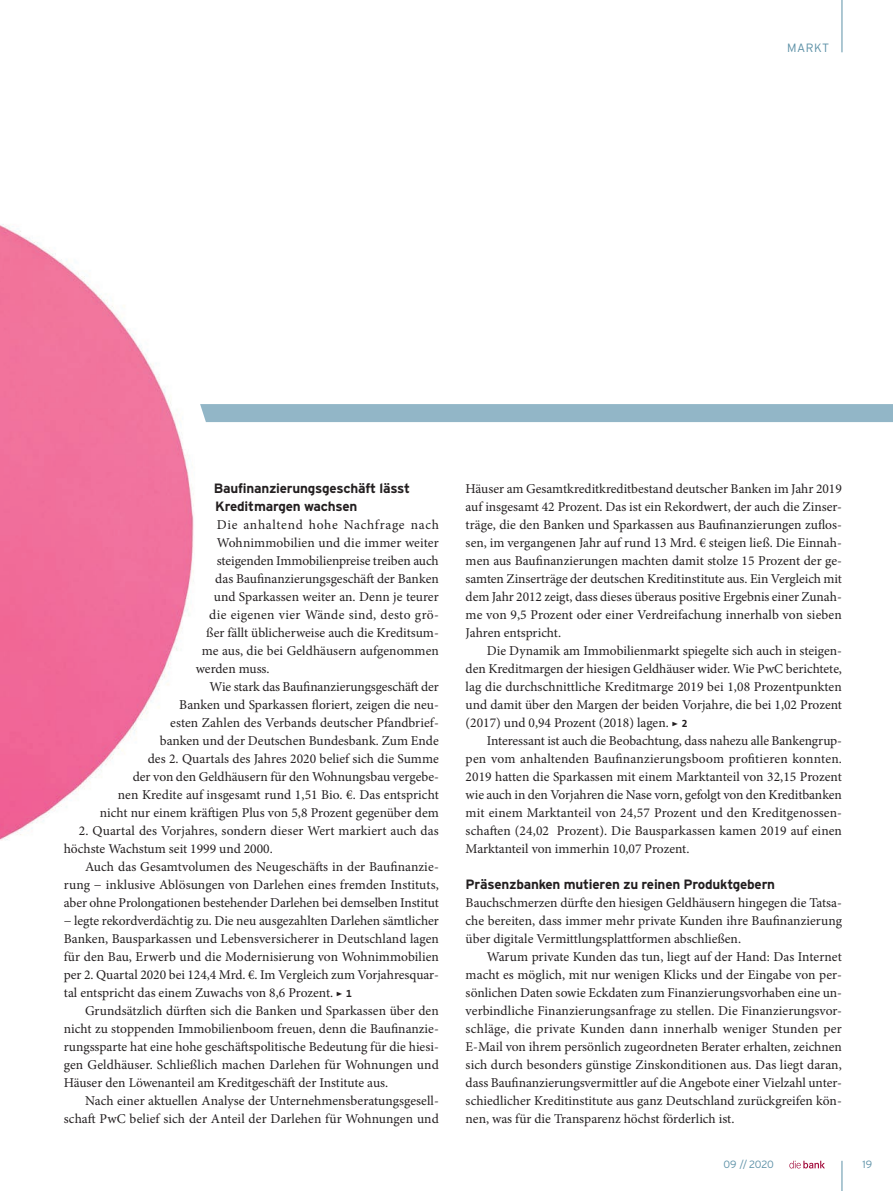
<style>
.page{position:relative;width:893px;height:1191px;background:#fff}
.page>*{position:absolute;margin:0;border:0;box-sizing:border-box;transform-origin:0 0}
.t1{font:13.5px/18px "Minion Pro";color:#231f20;text-align:justify}
.t2{font:700 13.5px/18px "Interstate";letter-spacing:-.015em;color:#231f20}
.t3{font:13.5px "Minion Pro";letter-spacing:.025em;color:#231f20}
.t4{font:13.5px "Minion Pro";letter-spacing:.045em;color:#231f20}
.t5{font:300 12px "Interstate";letter-spacing:.05em;color:#5d91a7}
.t6{font:300 10.5px "Interstate";letter-spacing:-.02em;color:#5d91a7}
.s1{font-family:"The Sans Bold Expert";font-size:10.5px}
</style>
<div class="page">
<hr style="left:842px;top:1160px;width:1px;height:31px;background:#5d91a7">
<hr style="left:842px;top:0;width:1px;height:52px;background:#5d91a7">
<svg style="left:789px;top:1160px;width:36px;height:8px"></svg>
<img style="left:0;top:224px;width:213px;height:616px">
<div style="left:200px;top:404px;width:693px;height:18px;background:#92b6c7"></div>
<p class="t5" style="left:787px;top:41px;width:44px">MARKT</p>
<p class="t2" style="left:214px;top:479px;width:198px">Baufinanzierungsgeschäft lässt<br>Kreditmargen wachsen</p>
<p class="t4" style="left:217px;top:515px;width:224px">Die anhaltend hohe Nachfrage nach</p>
<p class="t1" style="left:217px;top:534px;width:223px">Wohnimmobilien und die immer weiter</p>
<p class="t1" style="left:217px;top:552px;width:223px">steigenden Immobilienpreise treiben auch</p>
<p class="t1" style="left:215px;top:570px;width:225px">das Baufinanzierungsgeschäft der Banken</p>
<p class="t1" style="left:214px;top:588px;width:226px">und Sparkassen weiter an. Denn je teurer</p>
<p class="t3" style="left:209px;top:605px;width:231px">die eigenen vier Wände sind, desto grö-</p>
<p class="t1" style="left:206px;top:624px;width:234px">ßer fällt üblicherweise auch die Kreditsum-</p>
<p class="t1" style="left:202px;top:642px;width:239px">me aus, die bei Geldhäusern aufgenommen</p>
<p class="t1" style="left:196px;top:660px;width:75px">werden muss.</p>
<p class="t1" style="left:210px;top:678px;width:231px">Wie stark das Baufinanzierungsgeschäft der</p>
<p class="t1" style="left:179px;top:696px;width:261px">Banken und Sparkassen floriert, zeigen die neu-</p>
<p class="t1" style="left:170px;top:714px;width:270px">esten Zahlen des Verbands deutscher Pfandbrief-</p>
<p class="t1" style="left:160px;top:732px;width:281px">banken und der Deutschen Bundesbank. Zum Ende</p>
<p class="t1" style="left:148px;top:750px;width:293px">des 2. Quartals des Jahres 2020 belief sich die Summe</p>
<p class="t1" style="left:133px;top:768px;width:308px">der von den Geldhäusern für den Wohnungsbau vergebe-</p>
<p class="t1" style="left:118px;top:785px;width:323px">nen Kredite auf insgesamt rund 1,51 Bio. €. Das entspricht</p>
<p class="t1" style="left:100px;top:803px;width:341px">nicht nur einem kräftigen Plus von 5,8 Prozent gegenüber dem</p>
<p class="t1" style="left:64px;top:821px;width:377px;text-indent:15px">2. Quartal des Vorjahres, sondern dieser Wert markiert auch das höchste Wachstum seit 1999 und 2000.</p>
<p class="t1" style="left:64px;top:857px;width:377px;text-indent:21px">Auch das Gesamtvolumen des Neugeschäfts in der Baufinanzie&shy;rung − inklusive Ablösungen von Darlehen eines fremden Instituts, aber ohne Prolongationen bestehender Darlehen bei demselben Institut − legte rekordverdächtig zu. Die neu ausgezahlten Darlehen sämtlicher Banken, Bausparkassen und Lebensversicherer in Deutschland lagen für den Bau, Erwerb und die Modernisierung von Wohnimmobilien per 2. Quartal 2020 bei 124,4 Mrd. €. Im Vergleich zum Vorjahresquar&shy;tal entspricht das einem Zuwachs von 8,6 Prozent. <span class="s1">ÿ 1</span></p>
<p class="t1" style="left:64px;top:1002px;width:377px;text-indent:21px">Grundsätzlich dürften sich die Banken und Sparkassen über den nicht zu stoppenden Immobilienboom freuen, denn die Baufinanzie&shy;rungssparte hat eine hohe geschäftspolitische Bedeutung für die hiesi&shy;gen Geldhäuser. Schließlich machen Darlehen für Wohnungen und Häuser den Löwenanteil am Kreditgeschäft der Institute aus.</p>
<p class="t1" style="left:64px;top:1092px;width:377px;text-align:right">Nach einer aktuellen Analyse der Unternehmensberatungsgesell&shy;schaft PwC belief sich der Anteil der Darlehen für Wohnungen und</p>
<p class="t1" style="left:466px;top:480px;width:378px">Häuser am Gesamtkreditkreditbestand deutscher Banken im Jahr 2019 auf insgesamt 42 Prozent. Das ist ein Rekordwert, der auch die Zinser&shy;träge, die den Banken und Sparkassen aus Baufinanzierungen zuflos&shy;sen, im vergangenen Jahr auf rund 13 Mrd. € steigen ließ. Die Einnah&shy;men aus Baufinanzierungen machten damit stolze 15 Prozent der ge&shy;samten Zinserträge der deutschen Kreditinstitute aus. Ein Vergleich mit dem Jahr 2012 zeigt, dass dieses überaus positive Ergebnis einer Zunah&shy;me von 9,5 Prozent oder einer Verdreifachung innerhalb von sieben Jahren entspricht.</p>
<p class="t1" style="left:466px;top:642px;width:378px;text-indent:21px">Die Dynamik am Immobilienmarkt spiegelte sich auch in steigen&shy;den Kreditmargen der hiesigen Geldhäuser wider. Wie PwC berichtete, lag die durchschnittliche Kreditmarge 2019 bei 1,08 Prozentpunkten und damit über den Margen der beiden Vorjahre, die bei 1,02 Prozent (2017) und 0,94 Prozent (2018) lagen. <span class="s1">ÿ 2</span></p>
<p class="t1" style="left:466px;top:732px;width:378px;text-indent:21px">Interessant ist auch die Beobachtung, dass nahezu alle Bankengrup&shy;pen vom anhaltenden Baufinanzierungsboom profitieren konnten.<br>2019 hatten die Sparkassen mit einem Marktanteil von 32,15 Prozent wie auch in den Vorjahren die Nase vorn, gefolgt von den Kreditbanken mit einem Marktanteil von 24,57 Prozent und den Kreditgenossen&shy;schaften (24,02 Prozent). Die Bausparkassen kamen 2019 auf einen Marktanteil von immerhin 10,07 Prozent.</p>
<p class="t2" style="left:466px;top:875px;width:311px">Präsenzbanken mutieren zu reinen Produktgebern</p>
<p class="t1" style="left:466px;top:894px;width:378px">Bauchschmerzen dürfte den hiesigen Geldhäusern hingegen die Tatsa&shy;che bereiten, dass immer mehr private Kunden ihre Baufinanzierung über digitale Vermittlungsplattformen abschließen.</p>
<p class="t1" style="left:466px;top:948px;width:378px;text-indent:21px">Warum private Kunden das tun, liegt auf der Hand: Das Internet macht es möglich, mit nur wenigen Klicks und der Eingabe von per&shy;sönlichen Daten sowie Eckdaten zum Finanzierungsvorhaben eine un&shy;verbindliche Finanzierungsanfrage zu stellen. Die Finanzierungsvor&shy;schläge, die private Kunden dann innerhalb weniger Stunden per E-Mail von ihrem persönlich zugeordneten Berater erhalten, zeichnen sich durch besonders günstige Zinskonditionen aus. Das liegt daran, dass Baufinanzierungsvermittler auf die Angebote einer Vielzahl unter&shy;schiedlicher Kreditinstitute aus ganz Deutschland zurückgreifen kön&shy;nen, was für die Transparenz höchst förderlich ist.</p>
<p class="t6" style="left:724px;top:1158px;width:52px">09 // 2020</p>
<p class="t6" style="left:863px;top:1158px;width:11px">19</p>
</div>
